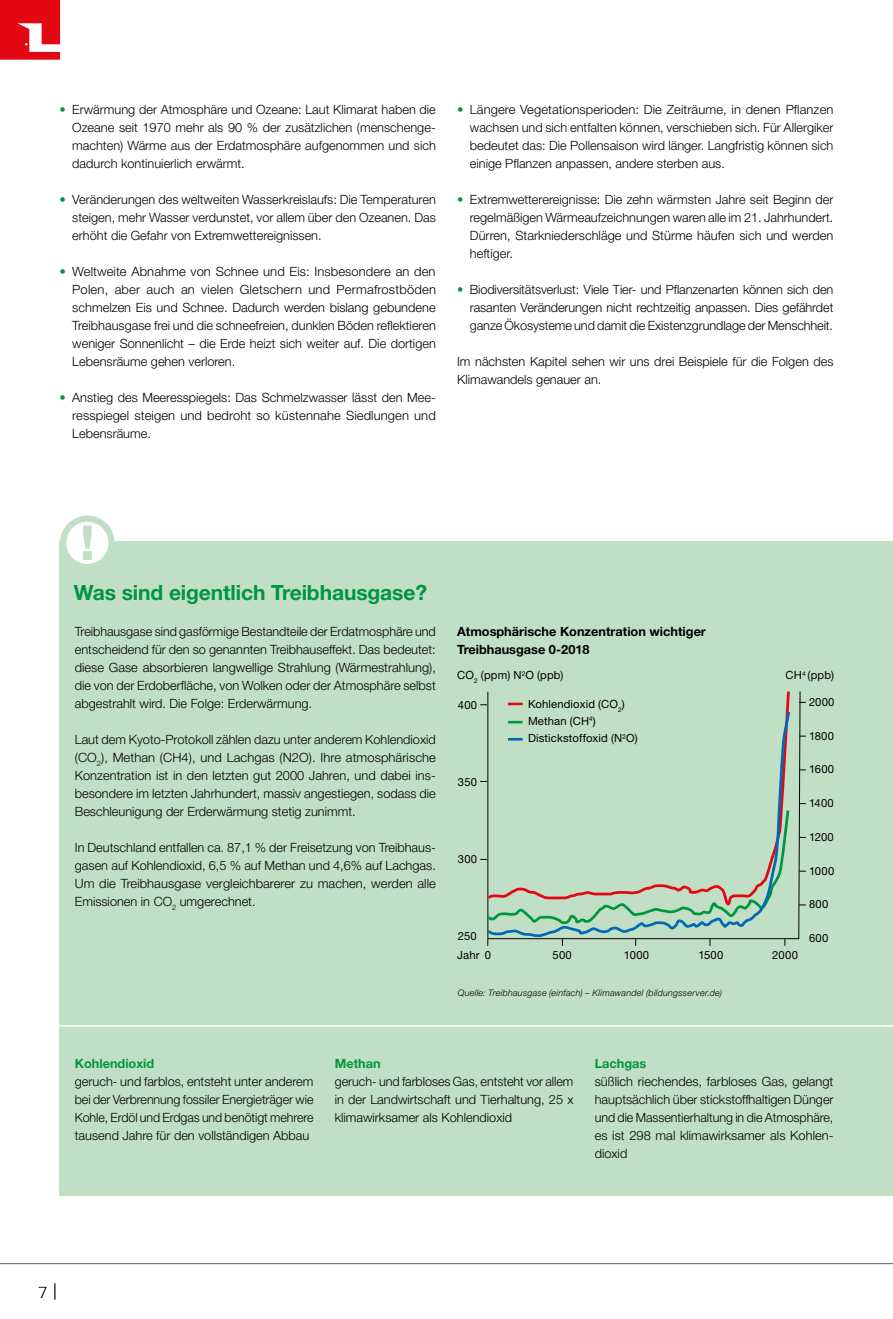
<style>
.page{position:relative;width:893px;height:1319px;background:#fff}
.page>*{position:absolute;margin:0;border:0;box-sizing:border-box;transform-origin:0 0}
.t1{font:700 21px "Helvetica Neue LT Pro";letter-spacing:-.005em;color:#009641}
.t2{font:300 16.5px "Formata Std";color:#000}
.t3{font:300 12.75px/18px "Helvetica Neue LT Pro";color:#000;text-align:justify}
.t4{font:700 12.75px/18px "Helvetica Neue LT Pro";color:#000}
.t5{font:700 12.75px "Helvetica Neue LT Pro";color:#009641}
.t6{font:11.25px/17.2px "Helvetica Neue LT Pro";letter-spacing:.015em;color:#000}
.t7{font:italic 300 9px "Helvetica Neue LT Pro";letter-spacing:.025em;color:#000}
.s1{color:#009641}
</style>
<div class="page">
<div style="left:60px;top:541px;width:833px;height:654px;background:#c1dfc4"></div>
<hr style="left:50px;top:1024px;width:843px;height:2px;background:#fff">
<svg style="left:791px;top:691px;width:10px;height:248px"></svg>
<svg style="left:485px;top:709px;width:306px;height:230px"></svg>
<hr style="left:508px;top:702px;width:15px;height:3px;background:#e30613">
<hr style="left:508px;top:720px;width:15px;height:3px;background:#009641">
<hr style="left:508px;top:737px;width:15px;height:3px;background:#0069b4">
<svg style="left:63px;top:518px;width:49px;height:49px"></svg>
<svg style="left:83px;top:525px;width:9px;height:35px"></svg>
<div style="left:60px;top:515px;width:55px;height:55px;border:6px solid #c1dfc4;border-radius:50%"></div>
<hr style="left:0;top:1262px;width:893px;height:1px;background:#575756">
<svg style="left:0;top:0;width:60px;height:60px;background:#e72c37"></svg>
<p class="t3" style="left:72px;top:100px;width:365px;text-indent:-13px"><span class="s1">•</span> Erwärmung der Atmosphäre und Ozeane: Laut Klimarat haben die Ozeane seit 1970 mehr als 90 % der zusätzlichen (menschenge&shy;machten) Wärme aus der Erdatmosphäre aufgenommen und sich dadurch kontinuierlich erwärmt.</p>
<p class="t3" style="left:72px;top:190px;width:365px;text-indent:-13px"><span class="s1">•</span> Veränderungen des weltweiten Wasserkreislaufs: Die Temperaturen steigen, mehr Wasser verdunstet, vor allem über den Ozeanen. Das erhöht die Gefahr von Extremwettereignissen.</p>
<p class="t3" style="left:72px;top:262px;width:365px;text-indent:-13px"><span class="s1">•</span> Weltweite Abnahme von Schnee und Eis: Insbesondere an den Polen, aber auch an vielen Gletschern und Permafrostböden schmelzen Eis und Schnee. Dadurch werden bislang gebundene Treibhausgase frei und die schneefreien, dunklen Böden reflektieren weniger Sonnenlicht – die Erde heizt sich weiter auf. Die dortigen Lebensräume gehen verloren.</p>
<p class="t3" style="left:72px;top:388px;width:365px;text-indent:-13px"><span class="s1">•</span> Anstieg des Meeresspiegels: Das Schmelzwasser lässt den Mee&shy;resspiegel steigen und bedroht so küstennahe Siedlungen und Lebensräume.</p>
<p class="t3" style="left:470px;top:100px;width:365px;text-indent:-13px"><span class="s1">•</span> Längere Vegetationsperioden: Die Zeiträume, in denen Pflanzen wachsen und sich entfalten können, verschieben sich. Für Allergiker bedeutet das: Die Pollensaison wird länger. Langfristig können sich einige Pflanzen anpassen, andere sterben aus.</p>
<p class="t3" style="left:470px;top:190px;width:365px;text-indent:-13px"><span class="s1">•</span> Extremwetterereignisse: Die zehn wärmsten Jahre seit Beginn der regelmäßigen Wärmeaufzeichnungen waren alle im 21. Jahrhundert.<br>Dürren, Starkniederschläge und Stürme häufen sich und werden heftiger.</p>
<p class="t3" style="left:470px;top:280px;width:365px;text-indent:-13px"><span class="s1">•</span> Biodiversitätsverlust: Viele Tier- und Pflanzenarten können sich den rasanten Veränderungen nicht rechtzeitig anpassen. Dies gefährdet ganze Ökosysteme und damit die Existenzgrundlage der Menschheit.</p>
<p class="t3" style="left:457px;top:352px;width:378px">Im nächsten Kapitel sehen wir uns drei Beispiele für die Folgen des<br>Klimawandels genauer an.</p>
<h1 class="t1" style="left:74px;top:579px;width:355px">Was sind eigentlich Treibhausgase?</h1>
<p class="t3" style="left:75px;top:622px;width:363px">Treibhausgase sind gasförmige Bestandteile der Erdatmosphäre und entscheidend für den so genannten Treibhauseffekt. Das bedeutet: diese Gase absorbieren langwellige Strahlung (Wärmestrahlung), die von der Erdoberfläche, von Wolken oder der Atmosphäre selbst abgestrahlt wird. Die Folge: Erderwärmung.</p>
<p class="t3" style="left:75px;top:730px;width:363px">Laut dem Kyoto-Protokoll zählen dazu unter anderem Kohlendioxid (CO<sub>2</sub>), Methan (CH4), und Lachgas (N2O). Ihre atmosphärische Konzentration ist in den letzten gut 2000 Jahren, und dabei ins&shy;besondere im letzten Jahrhundert, massiv angestiegen, sodass die Beschleunigung der Erderwärmung stetig zunimmt.</p>
<p class="t3" style="left:75px;top:838px;width:363px">In Deutschland entfallen ca. 87,1 % der Freisetzung von Treibhaus&shy;gasen auf Kohlendioxid, 6,5 % auf Methan und 4,6% auf Lachgas.<br>Um die Treibhausgase vergleichbarerer zu machen, werden alle Emissionen in CO<sub>2</sub> umgerechnet.</p>
<p class="t4" style="left:457px;top:622px;width:250px">Atmosphärische Konzentration wichtiger<br>Treibhausgase 0-2018</p>
<p class="t6" style="left:457px;top:666px;width:108px">CO<sub>2</sub> (ppm) N<sup>2</sup>O (ppb)</p>
<p class="t6" style="left:458px;top:695px;width:21px">400</p>
<p class="t6" style="left:528px;top:694px;width:111px">Kohlendioxid (CO<sub>2</sub>)<br>Methan (CH<sup>4</sup>)<br>Distickstoffoxid (N<sup>2</sup>O)</p>
<p class="t6" style="left:458px;top:772px;width:21px">350</p>
<p class="t6" style="left:458px;top:850px;width:21px">300</p>
<p class="t6" style="left:458px;top:927px;width:20px">250</p>
<p class="t6" style="left:786px;top:666px;width:50px">CH<sup>4</sup> (ppb)</p>
<p class="t6" style="left:809px;top:693px;width:27px">2000</p>
<p class="t6" style="left:809px;top:726px;width:27px">1800</p>
<p class="t6" style="left:809px;top:760px;width:27px">1600</p>
<p class="t6" style="left:809px;top:794px;width:26px">1400</p>
<p class="t6" style="left:809px;top:827px;width:26px">1200</p>
<p class="t6" style="left:809px;top:861px;width:27px">1000</p>
<p class="t6" style="left:809px;top:895px;width:21px">800</p>
<p class="t6" style="left:809px;top:929px;width:21px">600</p>
<p class="t6" style="left:457px;top:945px;width:35px">Jahr 0</p>
<p class="t6" style="left:553px;top:945px;width:21px">500</p>
<p class="t6" style="left:624px;top:945px;width:27px">1000</p>
<p class="t6" style="left:698px;top:945px;width:26px">1500</p>
<p class="t6" style="left:772px;top:945px;width:27px">2000</p>
<p class="t7" style="left:458px;top:987px;width:266px">Quelle: Treibhausgase (einfach) – Klimawandel (bildungsserver.de)</p>
<p class="t5" style="left:75px;top:1055px;width:81px">Kohlendioxid</p>
<p class="t3" style="left:75px;top:1072px;width:240px">geruch- und farblos, entsteht unter anderem bei der Verbrennung fossiler Energieträger wie Kohle, Erdöl und Erdgas und benötigt mehrere tausend Jahre für den vollständigen Abbau</p>
<p class="t5" style="left:335px;top:1055px;width:47px">Methan</p>
<p class="t3" style="left:335px;top:1072px;width:240px">geruch- und farbloses Gas, entsteht vor allem in der Landwirtschaft und Tierhaltung, 25 x klimawirksamer als Kohlendioxid</p>
<p class="t5" style="left:595px;top:1055px;width:53px">Lachgas</p>
<p class="t3" style="left:595px;top:1072px;width:240px">süßlich riechendes, farbloses Gas, gelangt hauptsächlich über stickstoffhaltigen Dünger und die Massentierhaltung in die Atmosphäre, es ist 298 mal klimawirksamer als Kohlen&shy;dioxid</p>
<p class="t2" style="left:38px;top:1281px;width:20px">7 |</p>
</div>
